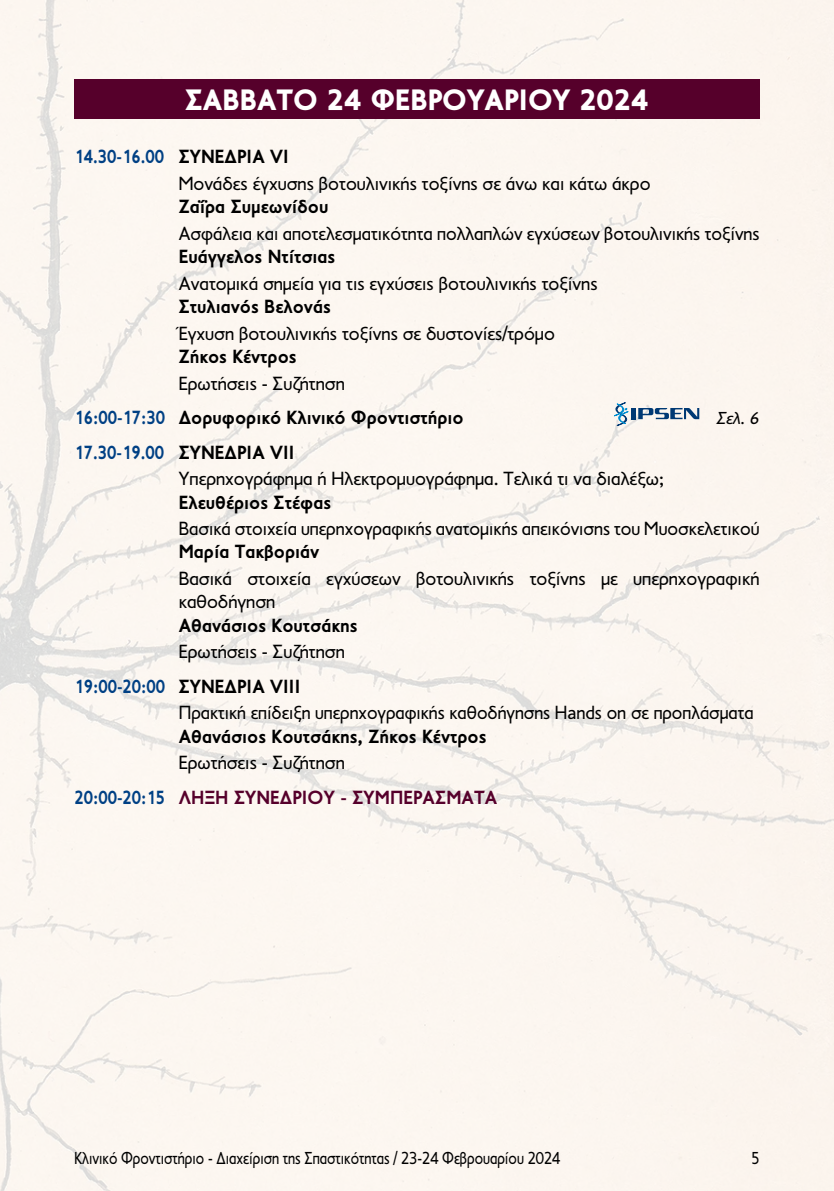
<style>
.page{position:relative;width:834px;height:1191px;background:#fff}
.page>*{position:absolute;margin:0;border:0;box-sizing:border-box;transform-origin:0 0}
.t1{font:900 29.75px "PF Transport";color:#fff}
.t2{font:19.25px/26.8px "PF Transport";color:#000}
.t3{font:700 19.25px/34.3px "PF Transport";color:#000}
.t4{font:700 19.25px/34.3px "PF Transport";color:#56002b}
.t5{font:17.5px "PF Transport";color:#000;scale:.85 1}
.t6{font:italic 17.5px "PF Transport";color:#000}
.s1{font-weight:700;color:#004084}
.s2{font-weight:700}
.s3{font-weight:400}
.s4{color:#004084}
.s5{font-weight:400;color:#000}
</style>
<div class="page">
<div style="left:0;top:0;width:833px;height:1191px;background:#fcf6f0"></div>
<div style="left:74px;top:79px;width:685px;height:40px;background:#56002b"></div>
<svg style="left:614px;top:402px;width:85px;height:24px"></svg>
<h1 class="t1" style="left:185px;top:83px;width:464px">ΣΑΒΒΑΤΟ 24 ΦΕΒΡΟΥΑΡΙΟΥ 2024</h1>
<p class="t2" style="left:179px;top:143px;width:473px;text-indent:-104px"><span class="s1">14.30-16.00</span> <span class="s2">ΣΥΝΕΔΡΙΑ VI<br></span>Μονάδες έγχυσης βοτουλινικής τοξίνης σε άνω και κάτω άκρο</p>
<p class="t3" style="left:179px;top:190px;width:151px">Ζαΐρα Συμεωνίδου</p>
<p class="t2" style="left:179px;top:220px;width:582px">Ασφάλεια και αποτελεσματικότητα πολλαπλών εγχύσεων βοτουλινικής τοξίνης</p>
<p class="t3" style="left:179px;top:239px;width:158px">Ευάγγελος Ντίτσιας</p>
<p class="t2" style="left:179px;top:270px;width:420px">Ανατομικά σημεία για τις εγχύσεις βοτουλινικής τοξίνης</p>
<p class="t3" style="left:179px;top:289px;width:153px">Στυλιανός Βελονάς</p>
<p class="t2" style="left:179px;top:320px;width:377px">Έγχυση βοτουλινικής τοξίνης σε δυστονίες/τρόμο</p>
<p class="t3" style="left:179px;top:339px;width:119px">Ζήκος Κέντρος</p>
<p class="t3" style="left:74px;top:366px;width:390px;text-indent:104px"><span class="s3">Ερωτήσεις - Συζήτηση<br></span><span class="s4">16:00-17:30</span> Δορυφορικό Κλινικό Φροντιστήριο</p>
<p class="t6" style="left:716px;top:408px;width:44px">Σελ. 6</p>
<p class="t2" style="left:179px;top:439px;width:487px;text-indent:-104px"><span class="s1">17.30-19.00</span> <span class="s2">ΣΥΝΕΔΡΙΑ VII<br></span>Υπερηχογράφημα ή Ηλεκτρομυογράφημα. Τελικά τι να διαλέξω;</p>
<p class="t3" style="left:179px;top:485px;width:154px">Ελευθέριος Στέφας</p>
<p class="t2" style="left:179px;top:515px;width:582px">Βασικά στοιχεία υπερηχογραφικής ανατομικής απεικόνισης του Μυοσκελετικού</p>
<p class="t3" style="left:179px;top:535px;width:142px">Μαρία Τακβοριάν</p>
<p class="t2" style="left:179px;top:567px;width:582px;line-height:23.1px">Βασικά στοιχεία εγχύσεων βοτουλινικής τοξίνης με υπερηχογραφική καθοδήγηση</p>
<p class="t3" style="left:179px;top:608px;width:180px">Αθανάσιος Κουτσάκης</p>
<p class="t2" style="left:74px;top:635px;width:272px;line-height:34.3px;text-indent:104px">Ερωτήσεις - Συζήτηση<br><span class="s1">19:00-20:00</span> <span class="s2">ΣΥΝΕΔΡΙΑ VIII</span></p>
<p class="t2" style="left:179px;top:699px;width:576px">Πρακτική επίδειξη υπερηχογραφικής καθοδήγησης Hands on σε προπλάσματα</p>
<p class="t3" style="left:179px;top:719px;width:309px">Αθανάσιος Κουτσάκης, Ζήκος Κέντρος</p>
<p class="t4" style="left:74px;top:745px;width:424px;text-indent:104px"><span class="s5">Ερωτήσεις - Συζήτηση<br></span><span class="s4">20:00-20:15</span> ΛΉΞΗ ΣΥΝΕΔΡΊ ΟΥ - ΣΥΜΠΕΡΑΣΜΑΤΑ</p>
<p class="t5" style="left:74px;top:1148px;width:573px">Κλινικό Φροντιστήριο - Διαχείριση της Σπαστικότητας / 23-24 Φεβρουαρίου 2024</p>
<p class="t5" style="left:751px;top:1148px;width:11px">5</p>
</div>
